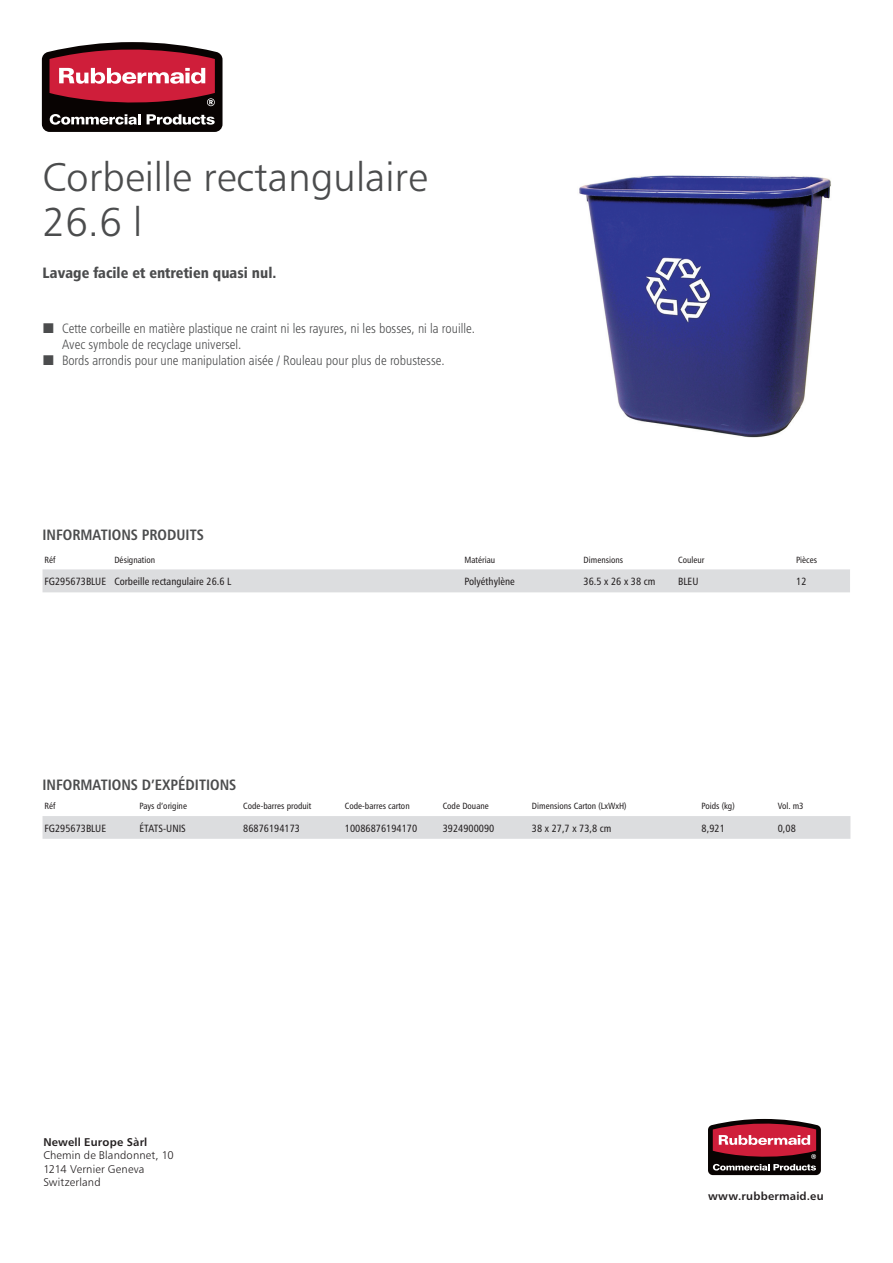
<style>
.page{position:relative;width:893px;height:1263px;background:#fff}
.page>*{position:absolute;margin:0;border:0;box-sizing:border-box;transform-origin:0 0}
.t1{font:40.5px/45px "Humanist 777 BT Light B";color:#4b4c4d}
.t2{font:15px "Humanist 777 BT Bold Condensed B";color:#4b4c4d}
.t3{font:15px "Humanist 777 BT Black Condensed B";color:#4b4c4d}
.t4{font:13.5px/16.2px "Humanist 777 BT Light Condensed B";color:#4b4c4d}
.t5{font:11.25px/13.5px "Humanist 777 BT Light B";letter-spacing:.015em;color:#231f20}
.t6{font:11.25px "Humanist 777 BT Bold B";letter-spacing:.02em;color:#231f20}
.t7{font:10.5px "Humanist 777 BT Roman Condensed B";color:#231f20}
.t8{font:9px "Humanist 777 BT Roman Condensed B";color:#231f20}
</style>
<div class="page">
<svg style="left:708px;top:1119px;width:113px;height:56px;background:#823742"></svg>
<svg style="left:42px;top:42px;width:181px;height:90px;background:#823843"></svg>
<div style="left:43px;top:569px;width:807px;height:23px;background:#dcdddf"></div>
<div style="left:43px;top:816px;width:807px;height:23px;background:#dcdddf"></div>
<img style="left:579px;top:175px;width:252px;height:263px">
<h1 class="t1" style="left:43px;top:154px;width:387px">Corbeille rectangulaire<br>26.6 l</h1>
<p class="t3" style="left:43px;top:263px;width:235px">Lavage facile et entretien quasi nul.</p>
<p class="t4" style="left:62px;top:320px;width:414px">Cette corbeille en matière plastique ne craint ni les rayures, ni les bosses, ni la rouille.<br>Avec symbole de recyclage universel.<br>Bords arrondis pour une manipulation aisée / Rouleau pour plus de robustesse.</p>
<p class="t2" style="left:43px;top:525px;width:163px">INFORMATIONS PRODUITS</p>
<p class="t8" style="left:45px;top:554px;width:12px">Réf</p>
<p class="t8" style="left:114px;top:554px;width:42px">Désignation</p>
<p class="t8" style="left:465px;top:554px;width:32px">Matériau</p>
<p class="t8" style="left:584px;top:554px;width:41px">Dimensions</p>
<p class="t8" style="left:678px;top:554px;width:28px">Couleur</p>
<p class="t8" style="left:796px;top:554px;width:22px">Pièces</p>
<p class="t7" style="left:45px;top:575px;width:188px">FG295673BLUE Corbeille rectangulaire 26.6 L</p>
<p class="t7" style="left:465px;top:575px;width:52px">Polyéthylène</p>
<p class="t7" style="left:584px;top:575px;width:73px">36.5 x 26 x 38 cm</p>
<p class="t7" style="left:678px;top:575px;width:22px">BLEU</p>
<p class="t7" style="left:796px;top:575px;width:12px">12</p>
<p class="t2" style="left:43px;top:775px;width:195px">INFORMATIONS D’EXPÉDITIONS</p>
<p class="t8" style="left:45px;top:801px;width:12px">Réf</p>
<p class="t8" style="left:139px;top:801px;width:49px">Pays d’origine</p>
<p class="t8" style="left:243px;top:801px;width:70px">Code-barres produit</p>
<p class="t8" style="left:345px;top:801px;width:66px">Code-barres carton</p>
<p class="t8" style="left:443px;top:801px;width:48px">Code Douane</p>
<p class="t8" style="left:532px;top:801px;width:96px">Dimensions Carton (LxWxH)</p>
<p class="t8" style="left:702px;top:801px;width:35px">Poids (kg)</p>
<p class="t8" style="left:778px;top:801px;width:27px">Vol. m3</p>
<p class="t7" style="left:45px;top:821px;width:63px">FG295673BLUE</p>
<p class="t7" style="left:139px;top:821px;width:48px">ÉTATS-UNIS</p>
<p class="t7" style="left:243px;top:821px;width:58px">86876194173</p>
<p class="t7" style="left:345px;top:821px;width:74px">10086876194170</p>
<p class="t7" style="left:443px;top:821px;width:53px">3924900090</p>
<p class="t7" style="left:532px;top:821px;width:81px">38 x 27,7 x 73,8 cm</p>
<p class="t7" style="left:702px;top:821px;width:25px">8,921</p>
<p class="t7" style="left:778px;top:821px;width:20px">0,08</p>
<p class="t6" style="left:43px;top:1135px;width:106px">Newell Europe Sàrl</p>
<p class="t5" style="left:43px;top:1148px;width:132px">Chemin de Blandonnet, 10<br>1214 Vernier Geneva<br>Switzerland</p>
<p class="t6" style="left:708px;top:1189px;width:117px">www.rubbermaid.eu</p>
</div>
